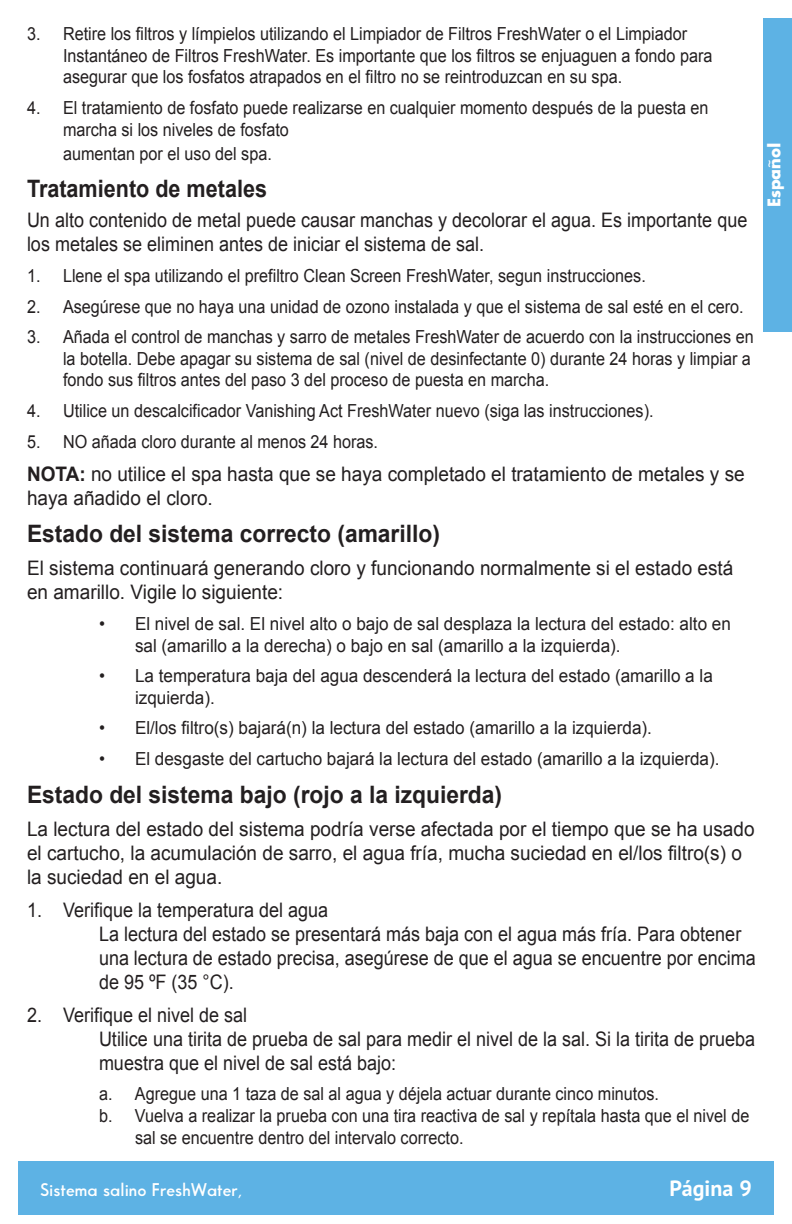
<style>
.page{position:relative;width:792px;height:1224px;background:#fff}
.page>*{position:absolute;margin:0;border:0;box-sizing:border-box;transform-origin:0 0}
.Text_Body{font:700 24px "Arial";color:#231f20;scale:.95 1}
.Text_Body-2{font:700 24px "Arial";color:#231f20;scale:.9 1}
.t1{font:700 22px "PT Sans Pro";color:#fff}
.Text_Body-3{font:20px/24px "Arial";color:#231f20;scale:.9 1}
.Text_Body-4{font:20px/24px "Arial";color:#231f20;scale:.95 1}
.Text_Body-5{font:18px/21.6px "Arial";color:#231f20;scale:.9 1}
.Text_Body-6{font:18px/21.6px "Arial";color:#231f20;scale:.95 1}
.t2{font:600 18px "Sans Serif FLF";color:#fff}
.t3{font:18px "Sans Serif Bld FLF";color:#fff}
.s1{font-weight:700}
</style>
<div class="page">
<div style="left:18px;top:1161px;width:756px;height:54px;background:#5db2e4"></div>
<div style="left:763px;top:18px;width:29px;height:314px;background:#5db2e4"></div>
<p class="Text_Body-5" style="left:63px;top:23px;width:723px;text-indent:-36px">3. Retire los filtros y límpielos utilizando el Limpiador de Filtros FreshWater o el Limpiador<br>Instantáneo de Filtros FreshWater. Es importante que los filtros se enjuaguen a fondo para asegurar que los fosfatos atrapados en el filtro no se reintroduzcan en su spa.</p>
<p class="Text_Body-5" style="left:63px;top:97px;width:719px;text-indent:-36px">4. El tratamiento de fosfato puede realizarse en cualquier momento después de la puesta en marcha si los niveles de fosfato</p>
<p class="Text_Body-5" style="left:63px;top:143px;width:234px">aumentan por el uso del spa.</p>
<p class="Text_Body-2" style="left:27px;top:173px;width:268px">Tratamiento de metales</p>
<p class="Text_Body-3" style="left:27px;top:209px;width:802px">Un alto contenido de metal puede causar manchas y decolorar el agua. Es importante que los metales se eliminen antes de iniciar el sistema de sal.</p>
<p class="Text_Body-5" style="left:27px;top:265px;width:689px">1. Llene el spa utilizando el prefiltro Clean Screen FreshWater, segun instrucciones.</p>
<p class="Text_Body-5" style="left:27px;top:296px;width:798px">2. Asegúrese que no haya una unidad de ozono instalada y que el sistema de sal esté en el cero.</p>
<p class="Text_Body-5" style="left:63px;top:326px;width:769px;text-indent:-36px">3. Añada el control de manchas y sarro de metales FreshWater de acuerdo con la instrucciones en la botella. Debe apagar su sistema de sal (nivel de desinfectante 0) durante 24 horas y limpiar a fondo sus filtros antes del paso 3 del proceso de puesta en marcha.</p>
<p class="Text_Body-5" style="left:27px;top:400px;width:698px">4. Utilice un descalcificador Vanishing Act FreshWater nuevo (siga las instrucciones).</p>
<p class="Text_Body-5" style="left:27px;top:431px;width:392px">5. NO añada cloro durante al menos 24 horas.</p>
<p class="Text_Body-4" style="left:27px;top:462px;width:757px"><span class="s1">NOTA:</span> no utilice el spa hasta que se haya completado el tratamiento de metales y se haya añadido el cloro.</p>
<p class="Text_Body" style="left:27px;top:518px;width:436px">Estado del sistema correcto (amarillo)</p>
<p class="Text_Body-4" style="left:27px;top:557px;width:745px">El sistema continuará generando cloro y funcionando normalmente si el estado está en amarillo. Vigile lo siguiente:</p>
<p class="Text_Body-6" style="left:135px;top:613px;width:629px;text-indent:-36px">• El nivel de sal. El nivel alto o bajo de sal desplaza la lectura del estado: alto en sal (amarillo a la derecha) o bajo en sal (amarillo a la izquierda).</p>
<p class="Text_Body-6" style="left:135px;top:665px;width:610px;text-indent:-36px">• La temperatura baja del agua descenderá la lectura del estado (amarillo a la izquierda).</p>
<p class="Text_Body-6" style="left:99px;top:717px;width:584px">• El/los filtro(s) bajará(n) la lectura del estado (amarillo a la izquierda).</p>
<p class="Text_Body-6" style="left:99px;top:748px;width:655px">• El desgaste del cartucho bajará la lectura del estado (amarillo a la izquierda).</p>
<p class="Text_Body" style="left:27px;top:779px;width:502px">Estado del sistema bajo (rojo a la izquierda)</p>
<p class="Text_Body-4" style="left:27px;top:817px;width:767px">La lectura del estado del sistema podría verse afectada por el tiempo que se ha usado el cartucho, la acumulación de sarro, el agua fría, mucha suciedad en el/los filtro(s) o la suciedad en el agua.</p>
<p class="Text_Body-3" style="left:27px;top:898px;width:336px">1. Verifique la temperatura del agua</p>
<p class="Text_Body-3" style="left:99px;top:922px;width:731px">La lectura del estado se presentará más baja con el agua más fría. Para obtener una lectura de estado precisa, asegúrese de que el agua se encuentre por encima de 95 ºF (35 °C).</p>
<p class="Text_Body-3" style="left:27px;top:1003px;width:246px">2. Verifique el nivel de sal</p>
<p class="Text_Body-3" style="left:99px;top:1027px;width:731px">Utilice una tirita de prueba de sal para medir el nivel de la sal. Si la tirita de prueba muestra que el nivel de sal está bajo:</p>
<p class="Text_Body-5" style="left:99px;top:1083px;width:624px">a. Agregue una 1 taza de sal al agua y déjela actuar durante cinco minutos.</p>
<p class="Text_Body-5" style="left:135px;top:1105px;width:684px;text-indent:-36px">b. Vuelva a realizar la prueba con una tira reactiva de sal y repítala hasta que el nivel de sal se encuentre dentro del intervalo correcto.</p>
<p class="t3" style="left:764px;top:207px;width:66px;rotate:-90deg">Español</p>
<p class="t2" style="left:40px;top:1180px;width:204px">Sistema salino FreshWater,</p>
<p class="t1" style="left:670px;top:1174px;width:84px">Página 9</p>
</div>
